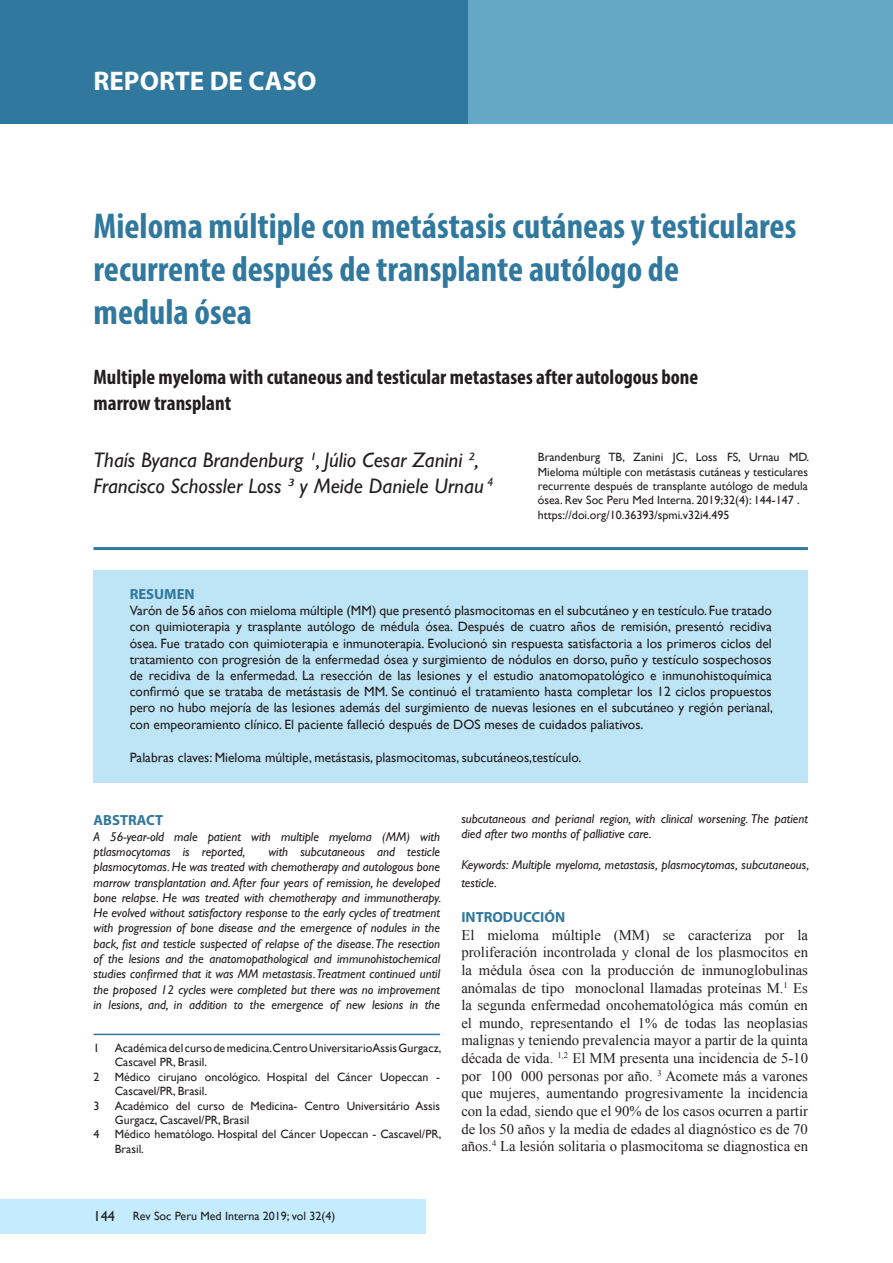
<style>
.page{position:relative;width:893px;height:1263px;background:#fff}
.page>*{position:absolute;margin:0;border:0;box-sizing:border-box;transform-origin:0 0}
.t1{font:700 condensed 36px/43.2px "Myriad Pro";color:#30789e}
.t2{font:700 27px "Myriad Pro";color:#fff}
.t3{font:700 condensed 21px "Myriad Pro";color:#231f20}
.t4{font:italic 21px "Gill Sans";color:#231f20}
.t5{font:14.7px/17.7px "Times New Roman";color:#231f20;text-align:justify}
.t6{font:700 14.7px "Myriad Pro";color:#30789e}
.t7{font:13.5px/16.2px "Gill Sans";color:#231f20;text-align:justify}
.t8{font:italic 12.75px/15.3px "Gill Sans";color:#231f20}
.t9{font:12px/14.4px "Gill Sans";color:#231f20}
.s1{font-size:14.4px}
</style>
<div class="page">
<div style="left:0;top:0;width:893px;height:123px;background:#65a8c5"></div>
<div style="left:0;top:0;width:468px;height:123px;background:#30789e"></div>
<div style="left:0;top:1199px;width:425px;height:34px;background:#c4ecfe"></div>
<div style="left:94px;top:570px;width:714px;height:212px;background:#bee5f6"></div>
<hr style="left:94px;top:1034px;width:346px;height:1px;background:#30789e">
<hr style="left:94px;top:547px;width:714px;height:3px;background:#30789e">
<p class="t2" style="left:94px;top:64px;width:224px">REPORTE DE CASO</p>
<p class="t1" style="left:94px;top:203px;width:704px">Mieloma múltiple con metástasis cutáneas y testiculares recurrente después de transplante autólogo de</p>
<p class="t1" style="left:94px;top:290px;width:160px">medula ósea</p>
<p class="t3" style="left:94px;top:364px;width:606px">Multiple myeloma with cutaneous and testicular metastases after autologous bone</p>
<p class="t3" style="left:94px;top:389px;width:139px">marrow transplant</p>
<p class="t4" style="left:94px;top:448px;width:387px">Thaís Byanca Brandenburg ¹, Júlio Cesar Zanini ²,</p>
<p class="t4" style="left:94px;top:473px;width:402px">Francisco Schossler Loss ³ y Meide Daniele Urnau <sup>4</sup></p>
<p class="t9" style="left:538px;top:450px;width:273px;text-align:justify">Brandenburg TB, Zanini JC, Loss FS, Urnau MD.<br>Mieloma múltiple con metástasis cutáneas y testiculares recurrente después de transplante autólogo de medula ósea. Rev Soc Peru Med Interna. 2019;32(4): 144-147 .</p>
<p class="t9" style="left:538px;top:507px;width:193px">https://doi.org/10.36393/spmi.v32i4.495</p>
<p class="t6" style="left:130px;top:584px;width:66px">RESUMEN</p>
<p class="t7" style="left:130px;top:602px;width:645px">Varón de 56 años con mieloma múltiple (MM) que presentó plasmocitomas en el subcutáneo y en testículo. Fue tratado con quimioterapia y trasplante autólogo de médula ósea. Después de cuatro años de remisión, presentó recidiva ósea. Fue tratado con quimioterapia e inmunoterapia. Evolucionó sin respuesta satisfactoria a los primeros ciclos del tratamiento con progresión de la enfermedad ósea y surgimiento de nódulos en dorso, puño y testículo sospechosos de recidiva de la enfermedad. La resección de las lesiones y el estudio anatomopatológico e inmunohistoquímica confirmó que se trataba de metástasis de MM. Se continuó el tratamiento hasta completar los 12 ciclos propuestos pero no hubo mejoría de las lesiones además del surgimiento de nuevas lesiones en el subcutáneo y región perianal, con empeoramiento clínico. El paciente falleció después de DOS meses de cuidados paliativos.</p>
<p class="t7" style="left:130px;top:750px;width:453px">Palabras claves: Mieloma múltiple, metástasis, plasmocitomas, subcutáneos,testículo.</p>
<p class="t6" style="left:94px;top:811px;width:71px">ABSTRACT</p>
<p class="t8" style="left:94px;top:829px;width:348px">A 56-year-old male patient with multiple myeloma (MM) with ptlasmocytomas is reported,</p>
<p class="t8" style="left:94px;top:844px;width:349px;text-align:justify;text-indent:175px">with subcutaneous and testicle plasmocytomas. He was treated with chemotherapy and autologous bone marrow transplantation and. After four years of remission, he developed bone relapse. He was treated with chemotherapy and immunotherapy.<br>He evolved without satisfactory response to the early cycles of treatment with progression of bone disease and the emergence of nodules in the back, fist and testicle suspected of relapse of the disease. The resection of the lesions and the anatomopathological and immunohistochemical studies confirmed that it was MM metastasis. Treatment continued until the proposed 12 cycles were completed but there was no improvement in lesions, and, in addition to the emergence of new lesions in the</p>
<p class="t9" style="left:94px;top:1040px;width:7px">1</p>
<p class="t9" style="left:115px;top:1040px;width:328px">Académica del curso de medicina.Centro Universitario Assis Gurgacz,<br>Cascavel PR, Brasil.</p>
<p class="t9" style="left:94px;top:1069px;width:7px">2</p>
<p class="t9" style="left:115px;top:1069px;width:327px">Médico cirujano oncológico. Hospital del Cáncer Uopeccan -<br>Cascavel/PR, Brasil.</p>
<p class="t9" style="left:94px;top:1098px;width:7px">3</p>
<p class="t9" style="left:115px;top:1098px;width:327px">Académico del curso de Medicina- Centro Universitário Assis<br>Gurgacz, Cascavel/PR, Brasil</p>
<p class="t9" style="left:94px;top:1127px;width:7px">4</p>
<p class="t9" style="left:115px;top:1127px;width:328px">Médico hematólogo. Hospital del Cáncer Uopeccan - Cascavel/PR,<br>Brasil.</p>
<p class="t8" style="left:461px;top:811px;width:348px">subcutaneous and perianal region, with clinical worsening. The patient died after two months of palliative care.</p>
<p class="t8" style="left:461px;top:856px;width:349px;line-height:17.7px">Keywords: Multiple myeloma, metastasis, plasmocytomas, subcutaneous, testicle.</p>
<p class="t6" style="left:461px;top:907px;width:105px">INTRODUCCIÓN</p>
<p class="t5" style="left:461px;top:926px;width:348px">El mieloma múltiple (MM) se caracteriza por la proliferación incontrolada y clonal de los plasmocitos en la médula ósea con la producción de inmunoglobulinas anómalas de tipo monoclonal llamadas proteínas M.<sup>1</sup> Es la segunda enfermedad oncohematológica más común en el mundo, representando el 1% de todas las neoplasias malignas y teniendo prevalencia mayor a partir de la quinta década de vida. <sup>1,2</sup> El MM presenta una incidencia de 5-10 por 100 000 personas por año. <sup>3</sup> Acomete más a varones que mujeres, aumentando progresivamente la incidencia con la edad, siendo que el 90% de los casos ocurren a partir de los 50 años y la media de edades al diagnóstico es de 70 años.<sup>4</sup> La lesión solitaria o plasmocitoma se diagnostica en</p>
<p class="t9" style="left:94px;top:1209px;width:243px"><span class="s1">144</span> Rev Soc Peru Med Interna 2019; vol 32(4)</p>
</div>
